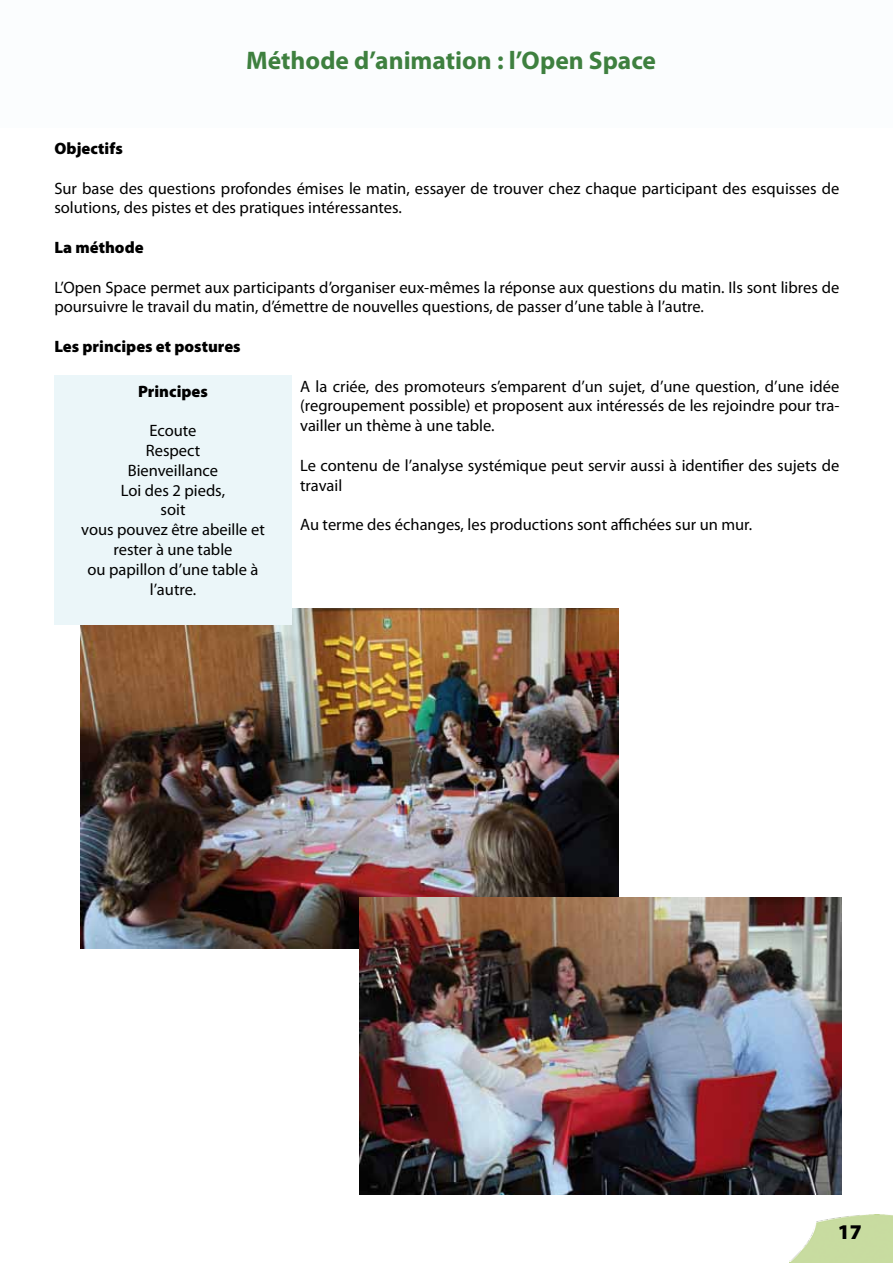
<style>
.page{position:relative;width:893px;height:1263px;background:#fff}
.page>*{position:absolute;margin:0;border:0;box-sizing:border-box;transform-origin:0 0}
.t1{font:700 25.5px "Myriad Pro";color:#3e803f}
.t2{font:900 21px "Myriad Pro";color:#000}
.t3{font:16.5px/19.8px "Myriad Pro";color:#000}
.t4{font:900 16.5px "Myriad Pro";color:#000}
</style>
<div class="page">
<img style="left:790px;top:1214px;width:103px;height:49px">
<div style="left:0;top:0;width:893px;height:127px;background:#fbfdfe"></div>
<img style="left:81px;top:608px;width:538px;height:340px">
<img style="left:360px;top:898px;width:481px;height:296px">
<div style="left:54px;top:376px;width:238px;height:249px;background:#ebf6f9"></div>
<h1 class="t1" style="left:246px;top:44px;width:411px">Méthode d’animation : l’Open Space</h1>
<p class="t4" style="left:54px;top:139px;width:70px">Objectifs</p>
<p class="t3" style="left:54px;top:178px;width:786px">Sur base des questions profondes émises le matin, essayer de trouver chez chaque participant des esquisses de solutions, des pistes et des pratiques intéressantes.</p>
<p class="t4" style="left:54px;top:238px;width:91px">La méthode</p>
<p class="t3" style="left:54px;top:277px;width:786px">L’Open Space permet aux participants d’organiser eux-mêmes la réponse aux questions du matin. Ils sont libres de poursuivre le travail du matin, d’émettre de nouvelles questions, de passer d’une table à l’autre.</p>
<p class="t4" style="left:54px;top:337px;width:188px">Les principes et postures</p>
<p class="t3" style="left:300px;top:376px;width:541px;text-align:justify">A la criée, des promoteurs s’emparent d’un sujet, d’une question, d’une idée (regroupement possible) et proposent aux intéressés de les rejoindre pour tra&shy;vailler un thème à une table.</p>
<p class="t3" style="left:300px;top:455px;width:541px">Le contenu de l’analyse systémique peut servir aussi à identifier des sujets de travail</p>
<p class="t3" style="left:300px;top:514px;width:454px">Au terme des échanges, les productions sont affichées sur un mur.</p>
<p class="t4" style="left:138px;top:382px;width:71px">Principes</p>
<p class="t3" style="left:81px;top:420px;width:185px;text-align:center">Ecoute<br>Respect<br>Bienveillance<br>Loi des 2 pieds,<br>soit<br>vous pouvez être abeille et rester à une table<br>ou papillon d’une table à l’autre.</p>
<p class="t2" style="left:838px;top:1220px;width:26px">17</p>
</div>
